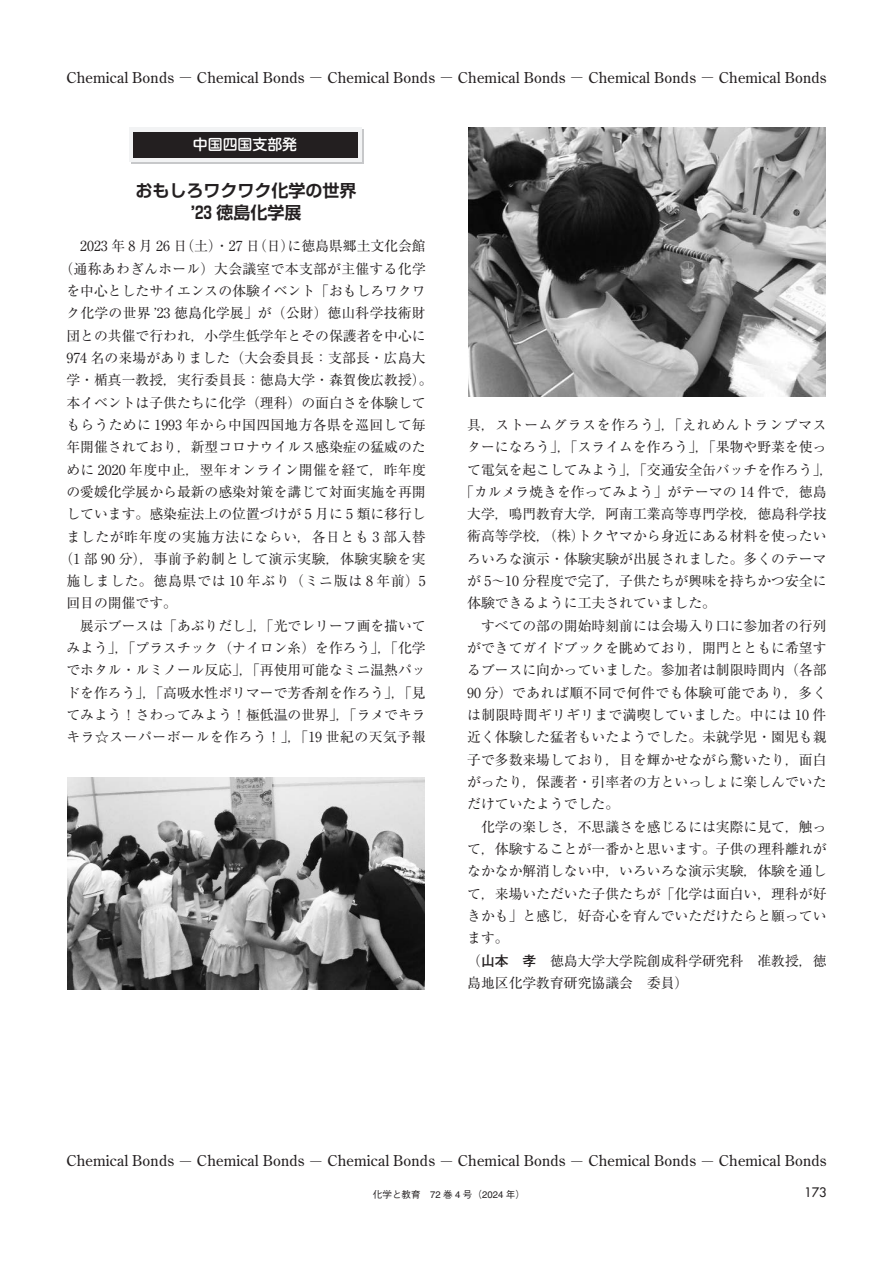
<style>
.page{position:relative;width:893px;height:1263px;background:#fff}
.page>*{position:absolute;margin:0;border:0;box-sizing:border-box;transform-origin:0 0}
.t1{font:700 16.95px/22.4px "Shin Go Pr 6 De";color:#231f20;text-align:center}
.t2{font:14.85px "Century Old Style Std";letter-spacing:.01em;color:#231f20}
.t3{font:500 14.85px "Shin M Go Pr 6";color:#fff}
.t4{font:13.8px "Ryumin Pr 6";color:#231f20}
.t5{font:13.8px "Ryumin Pr 6";letter-spacing:.025em;color:#231f20}
.t6{font:13.8px "Ryumin Pr 6";letter-spacing:.04em;color:#231f20}
.t7{font:13.8px "Ryumin Pr 6";letter-spacing:.02em;color:#231f20}
.t8{font:13.8px "Ryumin Pr 6";letter-spacing:.06em;color:#231f20}
.t9{font:13.8px "Ryumin Pr 6";letter-spacing:.05em;color:#231f20}
.t10{font:13.8px "Ryumin Pr 6";letter-spacing:.035em;color:#231f20}
.t11{font:13.8px "Ryumin Pr 6";letter-spacing:.045em;color:#231f20}
.t12{font:500 12.75px "Futura Std";color:#231f20}
.t13{font:500 9.6px "Gothic BBB Pr 6";color:#231f20}
.s1{font-family:"Koz Min Pro"}
.s2{font-family:"Shin Go Pro De"}
.s3{font-family:"Ryumin Pro"}
.s4{font-family:"Futo Go B101 Pr 6";font-weight:700}
.s5{font-family:"Helvetica LT Std";font-weight:400}
</style>
<div class="page">
<div style="left:131px;top:130px;width:233px;height:34px;background:#c7c8ca"></div>
<div style="left:129px;top:128px;width:232px;height:34px;background:#f2f3f4"></div>
<div style="left:133px;top:132px;width:224px;height:25px;background:#231f20"></div>
<img style="left:67px;top:777px;width:358px;height:213px">
<img style="left:468px;top:128px;width:357px;height:268px">
<p class="t2" style="left:67px;top:68px;width:761px">Chemical Bonds <span class="s1">－</span> Chemical Bonds <span class="s1">－</span> Chemical Bonds <span class="s1">－</span> Chemical Bonds <span class="s1">－</span> Chemical Bonds <span class="s1">－</span> Chemical Bonds</p>
<p class="t3" style="left:193px;top:133px;width:106px">中国四国支部発</p>
<p class="t1" style="left:136px;top:178px;width:223px">おもしろワクワク化学の世界<span class="s2">ʼ</span>23 徳島化学展</p>
<p class="t4" style="left:66px;top:235px;width:361px">　2023 年 8 月 26 日（土）・27 日（日）に徳島県郷土文化会館</p>
<p class="t7" style="left:60px;top:258px;width:368px">（通称あわぎんホール）大会議室で本支部が主催する化学</p>
<p class="t4" style="left:66px;top:280px;width:361px">を中心としたサイエンスの体験イベント「おもしろワクワ</p>
<p class="t7" style="left:66px;top:302px;width:361px">ク化学の世界 <span class="s3">ʼ</span>23 徳島化学展」が（公財）徳山科学技術財</p>
<p class="t4" style="left:66px;top:325px;width:361px">団との共催で行われ，小学生低学年とその保護者を中心に</p>
<p class="t4" style="left:66px;top:347px;width:361px">974 名の来場がありました（大会委員長：支部長・広島大</p>
<p class="t4" style="left:66px;top:369px;width:368px">学・楯真一教授，実行委員長：徳島大学・森賀俊広教授）。</p>
<p class="t4" style="left:66px;top:392px;width:361px">本イベントは子供たちに化学（理科）の面白さを体験して</p>
<p class="t5" style="left:66px;top:414px;width:361px">もらうために 1993 年から中国四国地方各県を巡回して毎</p>
<p class="t4" style="left:66px;top:436px;width:361px">年開催されており，新型コロナウイルス感染症の猛威のた</p>
<p class="t5" style="left:66px;top:459px;width:361px">めに 2020 年度中止，翌年オンライン開催を経て，昨年度</p>
<p class="t4" style="left:66px;top:481px;width:361px">の愛媛化学展から最新の感染対策を講じて対面実施を再開</p>
<p class="t4" style="left:66px;top:503px;width:361px">しています。感染症法上の位置づけが 5 月に 5 類に移行し</p>
<p class="t11" style="left:66px;top:525px;width:361px">ましたが昨年度の実施方法にならい，各日とも 3 部入替</p>
<p class="t6" style="left:60px;top:548px;width:368px">（1 部 90 分），事前予約制として演示実験，体験実験を実</p>
<p class="t8" style="left:66px;top:570px;width:361px">施しました。徳島県では 10 年ぶり（ミニ版は 8 年前）5</p>
<p class="t4" style="left:66px;top:592px;width:112px">回目の開催です。</p>
<p class="t4" style="left:66px;top:615px;width:361px">　展示ブースは「あぶりだし」，「光でレリーフ画を描いて</p>
<p class="t4" style="left:66px;top:637px;width:361px">みよう」，「プラスチック（ナイロン糸）を作ろう」，「化学</p>
<p class="t4" style="left:66px;top:659px;width:361px">でホタル・ルミノール反応」，「再使用可能なミニ温熱パッ</p>
<p class="t4" style="left:66px;top:682px;width:361px">ドを作ろう」，「高吸水性ポリマーで芳香剤を作ろう」，「見</p>
<p class="t4" style="left:66px;top:704px;width:361px">てみよう！さわってみよう！極低温の世界」，「ラメでキラ</p>
<p class="t6" style="left:66px;top:726px;width:361px">キラ☆スーパーボールを作ろう！」，「19 世紀の天気予報</p>
<p class="t9" style="left:467px;top:414px;width:361px">具，ストームグラスを作ろう」，「えれめんトランプマス</p>
<p class="t4" style="left:467px;top:436px;width:361px">ターになろう」，「スライムを作ろう」，「果物や野菜を使っ</p>
<p class="t4" style="left:467px;top:458px;width:368px">て電気を起こしてみよう」，「交通安全缶バッチを作ろう」，</p>
<p class="t4" style="left:460px;top:481px;width:368px">「カルメラ焼きを作ってみよう」がテーマの 14 件で，徳島</p>
<p class="t4" style="left:467px;top:503px;width:361px">大学，鳴門教育大学，阿南工業高等専門学校，徳島科学技</p>
<p class="t4" style="left:467px;top:525px;width:361px">術高等学校，（株）トクヤマから身近にある材料を使ったい</p>
<p class="t4" style="left:467px;top:548px;width:361px">ろいろな演示・体験実験が出展されました。多くのテーマ</p>
<p class="t4" style="left:467px;top:570px;width:361px">が 5～10 分程度で完了，子供たちが興味を持ちかつ安全に</p>
<p class="t4" style="left:467px;top:592px;width:250px">体験できるように工夫されていました。</p>
<p class="t4" style="left:467px;top:615px;width:361px">　すべての部の開始時刻前には会場入り口に参加者の行列</p>
<p class="t4" style="left:467px;top:637px;width:361px">ができてガイドブックを眺めており，開門とともに希望す</p>
<p class="t4" style="left:467px;top:659px;width:361px">るブースに向かっていました。参加者は制限時間内（各部</p>
<p class="t10" style="left:467px;top:682px;width:361px">90 分）であれば順不同で何件でも体験可能であり，多く</p>
<p class="t5" style="left:467px;top:704px;width:361px">は制限時間ギリギリまで満喫していました。中には 10 件</p>
<p class="t4" style="left:467px;top:726px;width:361px">近く体験した猛者もいたようでした。未就学児・園児も親</p>
<p class="t4" style="left:467px;top:749px;width:361px">子で多数来場しており，目を輝かせながら驚いたり，面白</p>
<p class="t4" style="left:467px;top:771px;width:361px">がったり，保護者・引率者の方といっしょに楽しんでいた</p>
<p class="t4" style="left:467px;top:793px;width:154px">だけていたようでした。</p>
<p class="t4" style="left:467px;top:816px;width:361px">　化学の楽しさ，不思議さを感じるには実際に見て，触っ</p>
<p class="t4" style="left:467px;top:838px;width:361px">て，体験することが一番かと思います。子供の理科離れが</p>
<p class="t4" style="left:467px;top:860px;width:361px">なかなか解消しない中，いろいろな演示実験，体験を通し</p>
<p class="t4" style="left:467px;top:882px;width:361px">て，来場いただいた子供たちが「化学は面白い，理科が好</p>
<p class="t4" style="left:467px;top:905px;width:361px">きかも」と感じ，好奇心を育んでいただけたらと願ってい</p>
<p class="t4" style="left:467px;top:927px;width:43px">ます。</p>
<p class="t4" style="left:467px;top:949px;width:361px">（<span class="s4">山本　孝</span>　徳島大学大学院創成科学研究科　准教授，徳</p>
<p class="t4" style="left:467px;top:972px;width:223px">島地区化学教育研究協議会　委員）</p>
<p class="t2" style="left:67px;top:1151px;width:761px">Chemical Bonds <span class="s1">－</span> Chemical Bonds <span class="s1">－</span> Chemical Bonds <span class="s1">－</span> Chemical Bonds <span class="s1">－</span> Chemical Bonds <span class="s1">－</span> Chemical Bonds</p>
<p class="t13" style="left:373px;top:1187px;width:154px">化学と教育　<span class="s5">72</span> 巻 <span class="s5">4</span> 号（<span class="s5">2024</span> 年）</p>
<p class="t12" style="left:804px;top:1184px;width:24px">173</p>
</div>
